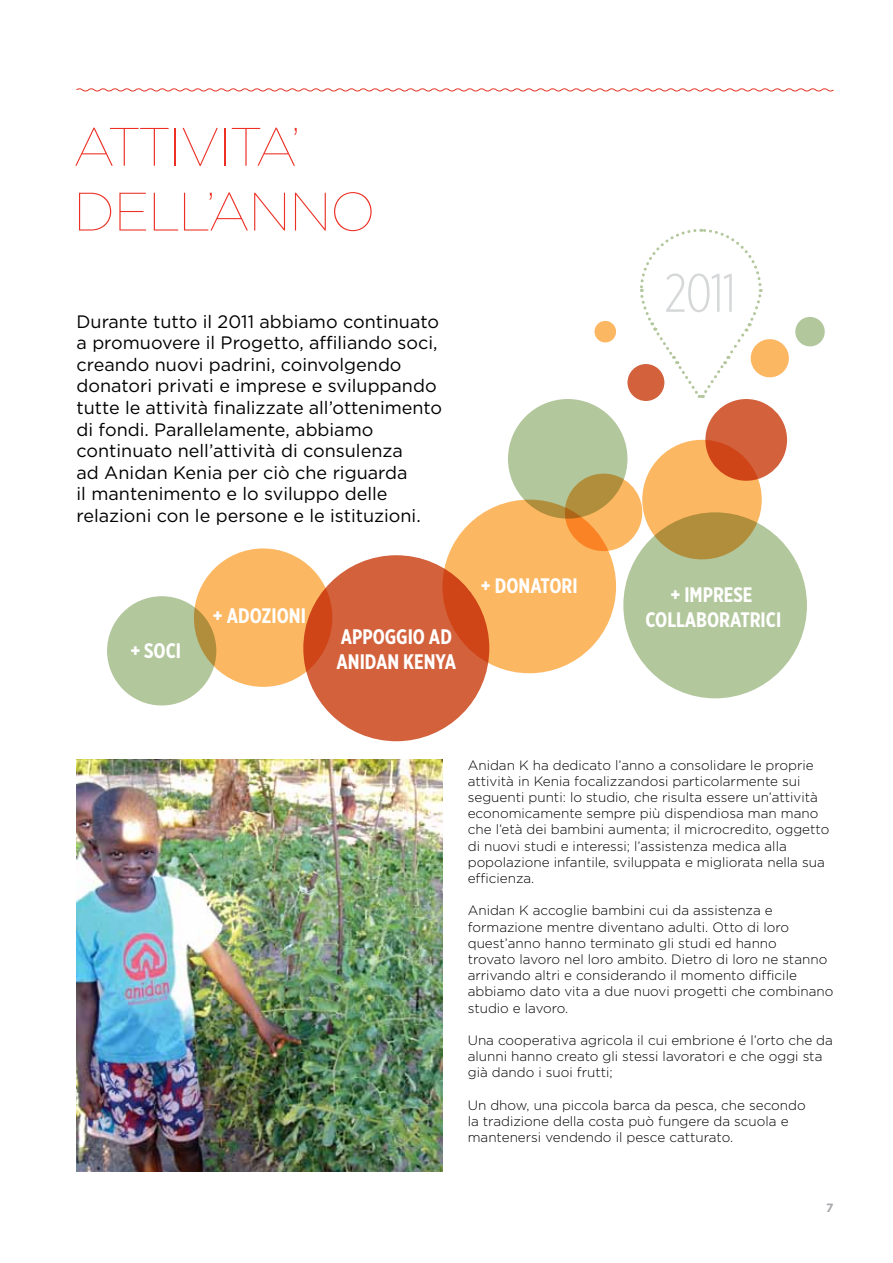
<style>
.page{position:relative;width:893px;height:1263px;background:#fff}
.page>*{position:absolute;margin:0;border:0;box-sizing:border-box;transform-origin:0 0}
.t1{font:100 54px/64.8px "Gotham";letter-spacing:-.025em;color:#ec3025}
.t2{font:300 54px "Gotham X Narrow";color:#d5d7d8}
.t3{font:700 21px/25.2px "Gotham X Narrow";color:#fff}
.t4{font:18px/21.6px "Gotham";color:#000}
.t5{font:300 13.5px/16.2px "Gotham";color:#000}
.t6{font:700 12px "Gotham";color:#a7a9ac}
</style>
<div class="page">
<svg style="left:76px;top:88px;width:758px;height:4px"></svg>
<div style="left:303px;top:555px;width:186px;height:186px;background:#d2613c;border-radius:50%"></div>
<div style="left:194px;top:548px;width:138px;height:139px;background:#fcb762;border-radius:50%"></div>
<div style="left:107px;top:596px;width:109px;height:109px;background:#b3c79d;border-radius:50%"></div>
<div style="left:442px;top:500px;width:174px;height:173px;background:#fcb762;border-radius:50%"></div>
<div style="left:508px;top:399px;width:119px;height:120px;background:#b3c79d;border-radius:50%"></div>
<svg style="left:565px;top:474px;width:77px;height:77px;background:#e09f49"></svg>
<div style="left:594px;top:321px;width:22px;height:21px;background:#fcb762;border-radius:50%"></div>
<div style="left:627px;top:364px;width:37px;height:37px;background:#d2613c;border-radius:50%"></div>
<div style="left:623px;top:512px;width:184px;height:186px;background:#b3c79d;border-radius:50%"></div>
<svg style="left:642px;top:440px;width:120px;height:119px;background:#e2a955"></svg>
<svg style="left:705px;top:399px;width:82px;height:82px;background:#d15c35"></svg>
<div style="left:751px;top:339px;width:38px;height:38px;background:#fcb762;border-radius:50%"></div>
<div style="left:795px;top:317px;width:30px;height:29px;background:#b3c79d;border-radius:50%"></div>
<svg style="left:113px;top:1171px;width:330px;height:1px"></svg>
<svg style="left:638px;top:228px;width:125px;height:172px"></svg>
<img style="left:77px;top:760px;width:365px;height:411px">
<h1 class="t1" style="left:73px;top:114px;width:304px">ATTIVITA’<br>DELL’ANNO</h1>
<p class="t4" style="left:77px;top:310px;width:367px">Durante tutto il 2011 abbiamo continuato a promuovere il Progetto, affiliando soci, creando nuovi padrini, coinvolgendo donatori privati e imprese e sviluppando tutte le attività finalizzate all’ottenimento di fondi. Parallelamente, abbiamo continuato nell’attività di consulenza<br>ad Anidan Kenia per ciò che riguarda<br>il mantenimento e lo sviluppo delle relazioni con le persone e le istituzioni.</p>
<h2 class="t3" style="left:130px;top:637px;width:52px">+ SOCI</h2>
<h2 class="t3" style="left:213px;top:603px;width:95px">+ ADOZIONI</h2>
<h2 class="t3" style="left:337px;top:624px;width:121px">APPOGGIO AD<br>ANIDAN KENYA</h2>
<h2 class="t3" style="left:481px;top:573px;width:98px">+ DONATORI</h2>
<h1 class="t2" style="left:664px;top:261px;width:73px">2011</h1>
<h2 class="t3" style="left:645px;top:581px;width:137px;text-align:center">+ IMPRESE<br>COLLABORATRICI</h2>
<p class="t5" style="left:468px;top:756px;width:363px">Anidan K ha dedicato l’anno a consolidare le proprie attività in Kenia focalizzandosi particolarmente sui seguenti punti: lo studio, che risulta essere un’attività economicamente sempre più dispendiosa man mano che l’età dei bambini aumenta; il microcredito, oggetto di nuovi studi e interessi; l’assistenza medica alla popolazione infantile, sviluppata e migliorata nella sua efficienza.</p>
<p class="t5" style="left:468px;top:902px;width:367px">Anidan K accoglie bambini cui da assistenza e formazione mentre diventano adulti. Otto di loro quest’anno hanno terminato gli studi ed hanno<br>trovato lavoro nel loro ambito. Dietro di loro ne stanno arrivando altri e considerando il momento difficile abbiamo dato vita a due nuovi progetti che combinano studio e lavoro.</p>
<p class="t5" style="left:468px;top:1032px;width:367px">Una cooperativa agricola il cui embrione é l’orto che da alunni hanno creato gli stessi lavoratori e che oggi sta già dando i suoi frutti;</p>
<p class="t5" style="left:468px;top:1097px;width:339px">Un dhow, una piccola barca da pesca, che secondo la tradizione della costa può fungere da scuola e mantenersi vendendo il pesce catturato.</p>
<p class="t6" style="left:826px;top:1201px;width:9px">7</p>
</div>
